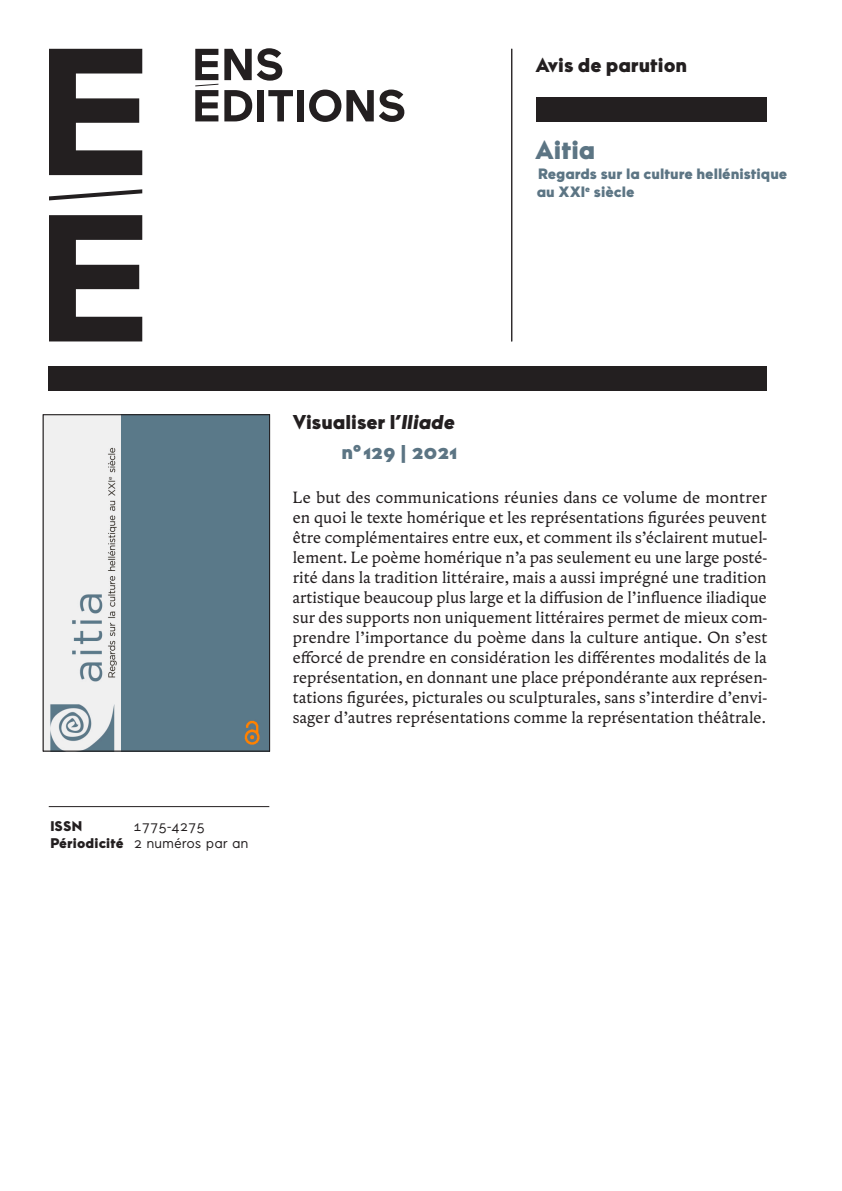
<style>
.page{position:relative;width:842px;height:1191px;background:#fff}
.page>*{position:absolute;margin:0;border:0;box-sizing:border-box;transform-origin:0 0}
.Recto_Thématiques{font:26px "Maax ENS Black";color:#5c7584}
.Recto_Titre{font:20px "Maax ENS Black";color:#231f20}
.Recto_numero_revue{font:20px "Maax ENS Black";color:#5c7584}
.Recto_Texte_1er{font:16px/20px "Zenith ENS400 os 20";letter-spacing:.01em;color:#231f20;text-align:justify}
.Recto_Thématiques-2{font:15px/18px "Maax ENS Black";color:#5c7584}
.Recto_Informations{font:14px "Maax ENS";color:#231f20}
.Recto_Informations_C{font:14px "Maax ENS Black";letter-spacing:.01em;color:#231f20}
.s1{font-style:italic}
</style>
<div class="page">
<svg style="left:224px;top:48px;width:58px;height:33px"></svg>
<svg style="left:224px;top:90px;width:28px;height:31px"></svg>
<div style="left:257px;top:90px;width:7px;height:31px;background:#231f20"></div>
<svg style="left:268px;top:90px;width:25px;height:31px"></svg>
<div style="left:297px;top:90px;width:7px;height:31px;background:#231f20"></div>
<svg style="left:309px;top:90px;width:95px;height:32px"></svg>
<svg style="left:195px;top:49px;width:23px;height:72px"></svg>
<svg style="left:49px;top:49px;width:93px;height:126px"></svg>
<svg style="left:49px;top:215px;width:93px;height:126px"></svg>
<svg style="left:49px;top:189px;width:93px;height:11px"></svg>
<div style="left:537px;top:98px;width:230px;height:24px;background:#231f20"></div>
<div style="left:49px;top:366px;width:718px;height:24px;background:#231f20"></div>
<hr style="left:49px;top:806px;width:220px;height:1px;background:#231f20">
<hr style="left:511px;top:49px;width:1px;height:292px;background:#231f20">
<img style="left:45px;top:416px;width:223px;height:333px">
<div style="left:43px;top:414px;width:227px;height:337px;border:1px solid #231f20"></div>
<p class="Recto_Titre" style="left:535px;top:51px;width:153px">Avis de parution</p>
<p class="Recto_Thématiques" style="left:535px;top:131px;width:61px">Aitia</p>
<p class="Recto_Thématiques-2" style="left:537px;top:165px;width:252px">Regards sur la culture hellénistique au XXI<sup>e</sup> siècle</p>
<p class="Recto_Informations_C" style="left:50px;top:816px;width:33px">ISSN</p>
<p class="Recto_Informations_C" style="left:50px;top:833px;width:75px">Périodicité</p>
<p class="Recto_Informations" style="left:133px;top:817px;width:73px">1775-4275</p>
<p class="Recto_Informations" style="left:134px;top:834px;width:116px">2 numéros par an</p>
<p class="Recto_Titre" style="left:293px;top:407px;width:164px">Visualiser l’<span class="s1">Iliade</span></p>
<p class="Recto_numero_revue" style="left:342px;top:437px;width:117px">n° 129 | 2021</p>
<p class="Recto_Texte_1er" style="left:293px;top:487px;width:476px">Le but des communications réunies dans ce volume de montrer en quoi le texte homérique et les représentations figurées peuvent être complémentaires entre eux, et comment ils s’éclairent mutuel&shy;lement. Le poème homérique n’a pas seulement eu une large posté&shy;rité dans la tradition littéraire, mais a aussi imprégné une tradition artistique beaucoup plus large et la diffusion de l’influence iliadique sur des supports non uniquement littéraires permet de mieux com&shy;prendre l’importance du poème dans la culture antique. On s’est efforcé de prendre en considération les différentes modalités de la représentation, en donnant une place prépondérante aux représen&shy;tations figurées, picturales ou sculpturales, sans s’interdire d’envi&shy;sager d’autres représentations comme la représentation théâtrale.</p>
</div>
